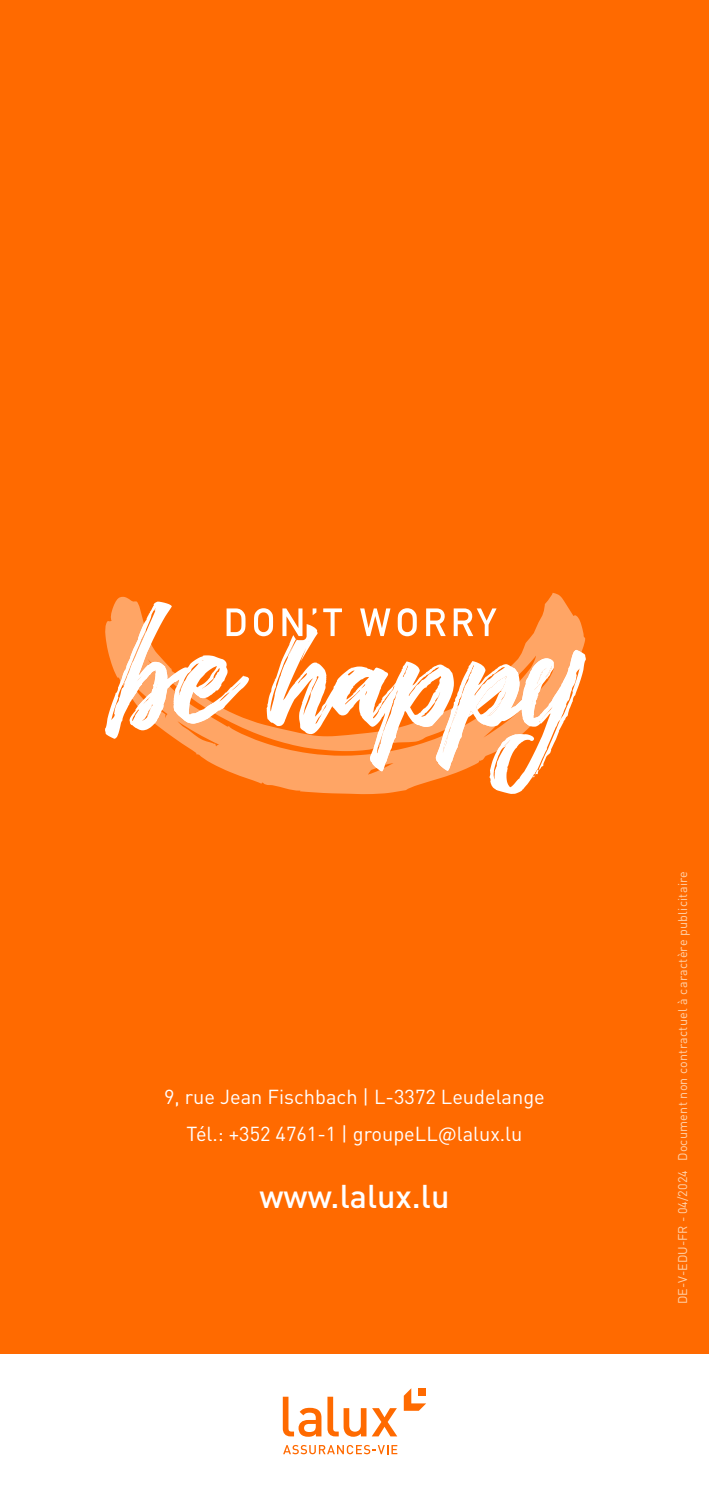
<style>
.page{position:relative;width:709px;height:1489px;background:#fff}
.page>*{position:absolute;margin:0;border:0;box-sizing:border-box;transform-origin:0 0}
.t1{font:500 32.5px "DIN Pro";color:#fff}
.t2{font:20px/37.5px "DIN Pro";color:#fff;text-align:center}
.t3{font:12.5px "DIN Pro";letter-spacing:.02em;color:#ffd4ae}
</style>
<div class="page">
<div style="left:0;top:0;width:709px;height:1353px;background:#ff6a00"></div>
<svg style="left:105px;top:601px;width:481px;height:193px"></svg>
<svg style="left:283px;top:1445px;width:114px;height:9px"></svg>
<svg style="left:283px;top:1396px;width:38px;height:40px"></svg>
<svg style="left:327px;top:1396px;width:39px;height:40px"></svg>
<svg style="left:372px;top:1408px;width:25px;height:28px"></svg>
<svg style="left:404px;top:1388px;width:22px;height:22px"></svg>
<div style="left:418px;top:1388px;width:8px;height:7px;background:#ff6a00"></div>
<p class="t2" style="left:164px;top:1076px;width:382px">9, rue Jean Fischbach | L-3372 Leudelange<br>Tél.: +352 4761-1 | groupeLL@lalux.lu</p>
<h1 class="t1" style="left:259px;top:1174px;width:192px">www.lalux.lu</h1>
<p class="t3" style="left:674px;top:1304px;width:434px;rotate:-90deg">DE-V-EDU-FR - 04/2024 Document non contractuel à caractère publicitaire</p>
</div>
